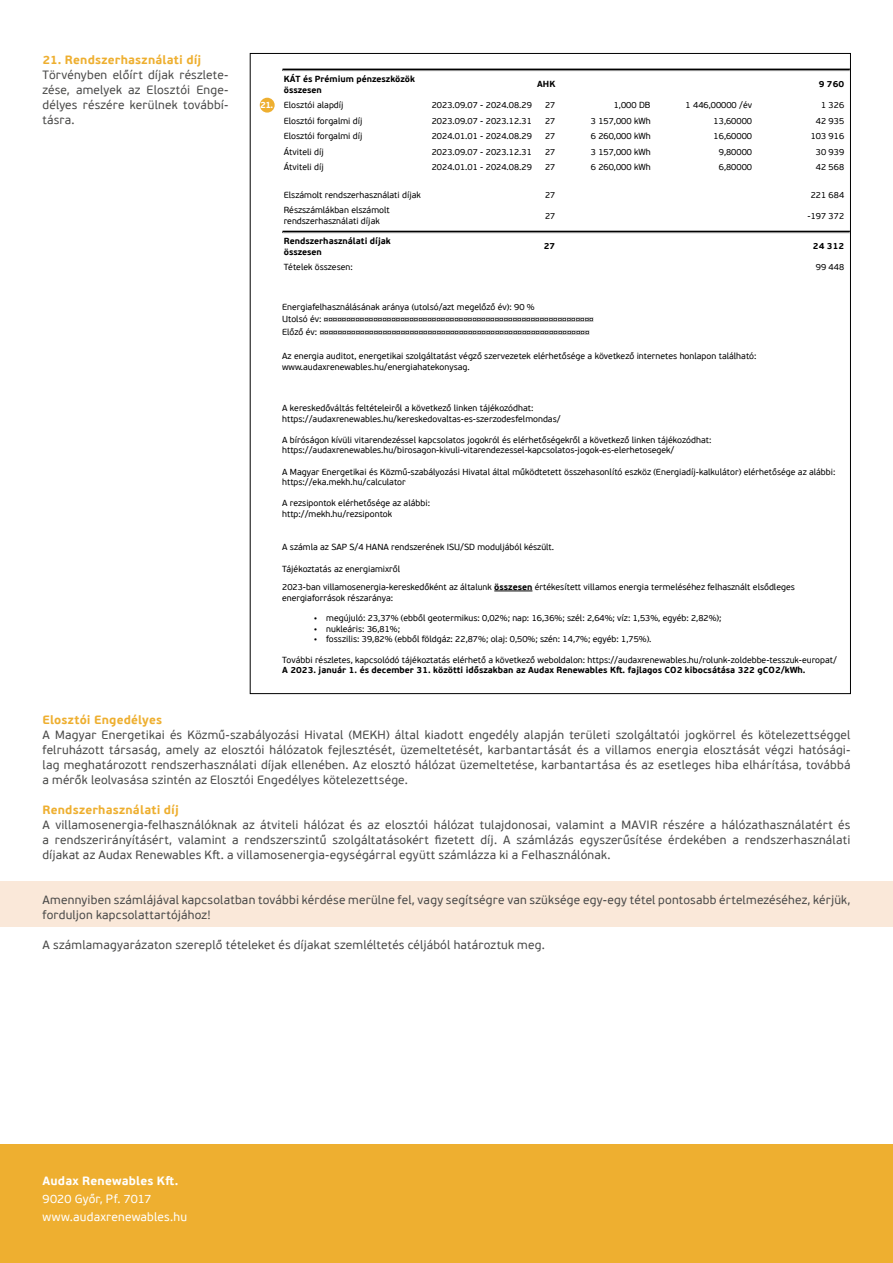
<style>
.page{position:relative;width:893px;height:1263px;background:#fff}
.page>*{position:absolute;margin:0;border:0;box-sizing:border-box;transform-origin:0 0}
.t1{font:12px/15px "PF Beau Sans Pro";letter-spacing:.015em;color:#4a4a49;text-align:justify}
.t2{font:700 12px "PF Beau Sans Pro";letter-spacing:.015em;color:#eeaf30}
.t3{font:12px/18px "PF Beau Sans Pro";letter-spacing:.015em;color:#fff}
.t4{font:700 12px "PF Beau Sans Pro";letter-spacing:.02em;color:#fff}
.t5{font:700 9px "PF Beau Sans Pro";color:#fff}
.t6{font:8.85px/10.5px "PF Beau Sans Pro";color:#000}
.t7{font:700 8.85px/10.5px "PF Beau Sans Pro";color:#000}
.s1{font-weight:700}
</style>
<div class="page">
<div style="left:0;top:1144px;width:893px;height:119px;background:#eeaf30"></div>
<div style="left:0;top:882px;width:893px;height:45px;background:#fae8d9"></div>
<svg style="left:282px;top:68px;width:567px;height:3px;background:#616161"></svg>
<svg style="left:282px;top:230px;width:567px;height:3px;background:#6a6a6a"></svg>
<hr style="left:494px;top:591px;width:38px;height:1px;background:#000">
<div style="left:260px;top:98px;width:15px;height:15px;background:#eeaf30;border-radius:50%"></div>
<h1 class="t2" style="left:43px;top:52px;width:160px">21. Rendszerhasználati díj</h1>
<h1 class="t1" style="left:43px;top:68px;width:188px">Törvényben előírt díjak részlete&shy;zése, amelyek az Elosztói Enge&shy;délyes részére kerülnek továbbí&shy;tásra.</h1>
<p class="t5" style="left:260px;top:99px;width:15px">21.</p>
<p class="t7" style="left:284px;top:74px;width:133px">KÁT és Prémium pénzeszközök összesen</p>
<p class="t7" style="left:537px;top:79px;width:20px">AHK</p>
<p class="t7" style="left:819px;top:79px;width:27px">9 760</p>
<p class="t6" style="left:284px;top:100px;width:61px">Elosztói alapdíj</p>
<p class="t6" style="left:432px;top:100px;width:102px">2023.09.07 - 2024.08.29</p>
<p class="t6" style="left:545px;top:100px;width:12px">27</p>
<p class="t6" style="left:614px;top:100px;width:38px">1,000 DB</p>
<p class="t6" style="left:686px;top:100px;width:68px">1 446,00000 /év</p>
<p class="t6" style="left:821px;top:100px;width:25px">1 326</p>
<p class="t6" style="left:284px;top:116px;width:80px">Elosztói forgalmi díj</p>
<p class="t6" style="left:432px;top:116px;width:102px">2023.09.07 - 2023.12.31</p>
<p class="t6" style="left:545px;top:116px;width:12px">27</p>
<p class="t6" style="left:591px;top:116px;width:61px">3 157,000 kWh</p>
<p class="t6" style="left:714px;top:116px;width:40px">13,60000</p>
<p class="t6" style="left:816px;top:116px;width:30px">42 935</p>
<p class="t6" style="left:284px;top:131px;width:80px">Elosztói forgalmi díj</p>
<p class="t6" style="left:432px;top:131px;width:102px">2024.01.01 - 2024.08.29</p>
<p class="t6" style="left:545px;top:131px;width:12px">27</p>
<p class="t6" style="left:591px;top:131px;width:61px">6 260,000 kWh</p>
<p class="t6" style="left:714px;top:131px;width:40px">16,60000</p>
<p class="t6" style="left:811px;top:131px;width:35px">103 916</p>
<p class="t6" style="left:284px;top:147px;width:42px">Átviteli díj</p>
<p class="t6" style="left:432px;top:147px;width:102px">2023.09.07 - 2023.12.31</p>
<p class="t6" style="left:545px;top:147px;width:12px">27</p>
<p class="t6" style="left:591px;top:147px;width:61px">3 157,000 kWh</p>
<p class="t6" style="left:719px;top:147px;width:35px">9,80000</p>
<p class="t6" style="left:816px;top:147px;width:30px">30 939</p>
<p class="t6" style="left:284px;top:162px;width:42px">Átviteli díj</p>
<p class="t6" style="left:432px;top:162px;width:102px">2024.01.01 - 2024.08.29</p>
<p class="t6" style="left:545px;top:162px;width:12px">27</p>
<p class="t6" style="left:591px;top:162px;width:61px">6 260,000 kWh</p>
<p class="t6" style="left:719px;top:162px;width:35px">6,80000</p>
<p class="t6" style="left:816px;top:162px;width:30px">42 568</p>
<p class="t6" style="left:284px;top:190px;width:139px">Elszámolt rendszerhasználati díjak</p>
<p class="t6" style="left:545px;top:190px;width:12px">27</p>
<p class="t6" style="left:811px;top:190px;width:35px">221 684</p>
<p class="t6" style="left:284px;top:205px;width:107px">Részszámlákban elszámolt rendszerhasználati díjak</p>
<p class="t6" style="left:545px;top:211px;width:12px">27</p>
<p class="t6" style="left:807px;top:211px;width:38px">-197 372</p>
<p class="t7" style="left:284px;top:236px;width:108px">Rendszerhasználati díjak összesen</p>
<p class="t7" style="left:544px;top:241px;width:13px">27</p>
<p class="t7" style="left:813px;top:241px;width:33px">24 312</p>
<p class="t6" style="left:284px;top:262px;width:71px">Tételek összesen:</p>
<p class="t6" style="left:816px;top:262px;width:30px">99 448</p>
<p class="t6" style="left:282px;top:301px;width:313px;line-height:12.1px">Energiafelhasználásának aránya (utolsó/azt megelőző év): 90 %<br>Utolsó év: ¤¤¤¤¤¤¤¤¤¤¤¤¤¤¤¤¤¤¤¤¤¤¤¤¤¤¤¤¤¤¤¤¤¤¤¤¤¤¤¤¤¤¤¤¤¤¤¤¤¤¤¤¤¤¤¤¤¤¤¤<br>Előző év: ¤¤¤¤¤¤¤¤¤¤¤¤¤¤¤¤¤¤¤¤¤¤¤¤¤¤¤¤¤¤¤¤¤¤¤¤¤¤¤¤¤¤¤¤¤¤¤¤¤¤¤¤¤¤¤¤¤¤¤¤</p>
<p class="t6" style="left:282px;top:351px;width:476px">Az energia auditot, energetikai szolgáltatást végző szervezetek elérhetősége a következő internetes honlapon található: www.audaxrenewables.hu/energiahatekonysag.</p>
<p class="t6" style="left:282px;top:403px;width:280px">A kereskedőváltás feltételeiről a következő linken tájékozódhat: https://audaxrenewables.hu/kereskedovaltas-es-szerzodesfelmondas/</p>
<p class="t6" style="left:282px;top:435px;width:431px">A bíróságon kívüli vitarendezéssel kapcsolatos jogokról és elérhetőségekről a következő linken tájékozódhat: https://audaxrenewables.hu/birosagon-kivuli-vitarendezessel-kapcsolatos-jogok-es-elerhetosegek/</p>
<p class="t6" style="left:282px;top:466px;width:555px">A Magyar Energetikai és Közmű-szabályozási Hivatal által működtetett összehasonlító eszköz (Energiadíj-kalkulátor) elérhetősége az alábbi: https://eka.mekh.hu/calculator</p>
<p class="t6" style="left:282px;top:498px;width:149px">A rezsipontok elérhetősége az alábbi: http://mekh.hu/rezsipontok</p>
<p class="t6" style="left:282px;top:542px;width:273px">A számla az SAP S/4 HANA rendszerének ISU/SD moduljából készült.</p>
<p class="t6" style="left:282px;top:560px;width:514px;line-height:18.5px">Tájékoztatás az energiamixről<br>2023-ban villamosenergia-kereskedőként az általunk <span class="s1">összesen</span> értékesített villamos energia termeléséhez felhasznált elsődleges</p>
<p class="t6" style="left:282px;top:593px;width:113px">energiaforrások részaránya:</p>
<p class="t6" style="left:314px;top:613px;width:409px">• megújuló: 23,37% (ebből geotermikus: 0,02%; nap: 16,36%; szél: 2,64%; víz: 1,53%, egyéb: 2,82%);</p>
<p class="t6" style="left:314px;top:624px;width:88px">• nukleáris: 36,81%;</p>
<p class="t6" style="left:314px;top:634px;width:339px">• fosszilis: 39,82% (ebből földgáz: 22,87%; olaj: 0,50%; szén: 14,7%; egyéb: 1,75%).</p>
<p class="t6" style="left:282px;top:655px;width:556px">További részletes, kapcsolódó tájékoztatás elérhető a következő weboldalon: https://audaxrenewables.hu/rolunk-zoldebbe-tesszuk-europat/</p>
<p class="t7" style="left:282px;top:665px;width:525px">A 2023. január 1. és december 31. közötti időszakban az Audax Renewables Kft. fajlagos CO2 kibocsátása 322 gCO2/kWh.</p>
<h1 class="t2" style="left:43px;top:712px;width:121px">Elosztói Engedélyes</h1>
<p class="t1" style="left:43px;top:728px;width:809px">A Magyar Energetikai és Közmű-szabályozási Hivatal (MEKH) által kiadott engedély alapján területi szolgáltatói jogkörrel és kötelezettséggel felruházott társaság, amely az elosztói hálózatok fejlesztését, üzemeltetését, karbantartását és a villamos energia elosztását végzi hatósági&shy;lag meghatározott rendszerhasználati díjak ellenében. Az elosztó hálózat üzemeltetése, karbantartása és az esetleges hiba elhárítása, továbbá a mérők leolvasása szintén az Elosztói Engedélyes kötelezettsége.</p>
<h1 class="t2" style="left:43px;top:802px;width:138px">Rendszerhasználati díj</h1>
<p class="t1" style="left:43px;top:818px;width:809px">A villamosenergia-felhasználóknak az átviteli hálózat és az elosztói hálózat tulajdonosai, valamint a MAVIR részére a hálózathasználatért és a rendszerirányításért, valamint a rendszerszintű szolgáltatásokért fizetett díj. A számlázás egyszerűsítése érdekében a rendszerhasználati díjakat az Audax Renewables Kft. a villamosenergia-egységárral együtt számlázza ki a Felhasználónak.</p>
<h1 class="t1" style="left:43px;top:893px;width:809px">Amennyiben számlájával kapcsolatban további kérdése merülne fel, vagy segítségre van szüksége egy-egy tétel pontosabb értelmezéséhez, kérjük, forduljon kapcsolattartójához!</h1>
<h1 class="t1" style="left:43px;top:938px;width:504px">A számlamagyarázaton szereplő tételeket és díjakat szemléltetés céljából határoztuk meg.</h1>
<h1 class="t4" style="left:43px;top:1173px;width:137px">Audax Renewables Kft.</h1>
<h1 class="t3" style="left:43px;top:1190px;width:146px">9020 Győr, Pf. 7017 www.audaxrenewables.hu</h1>
</div>
